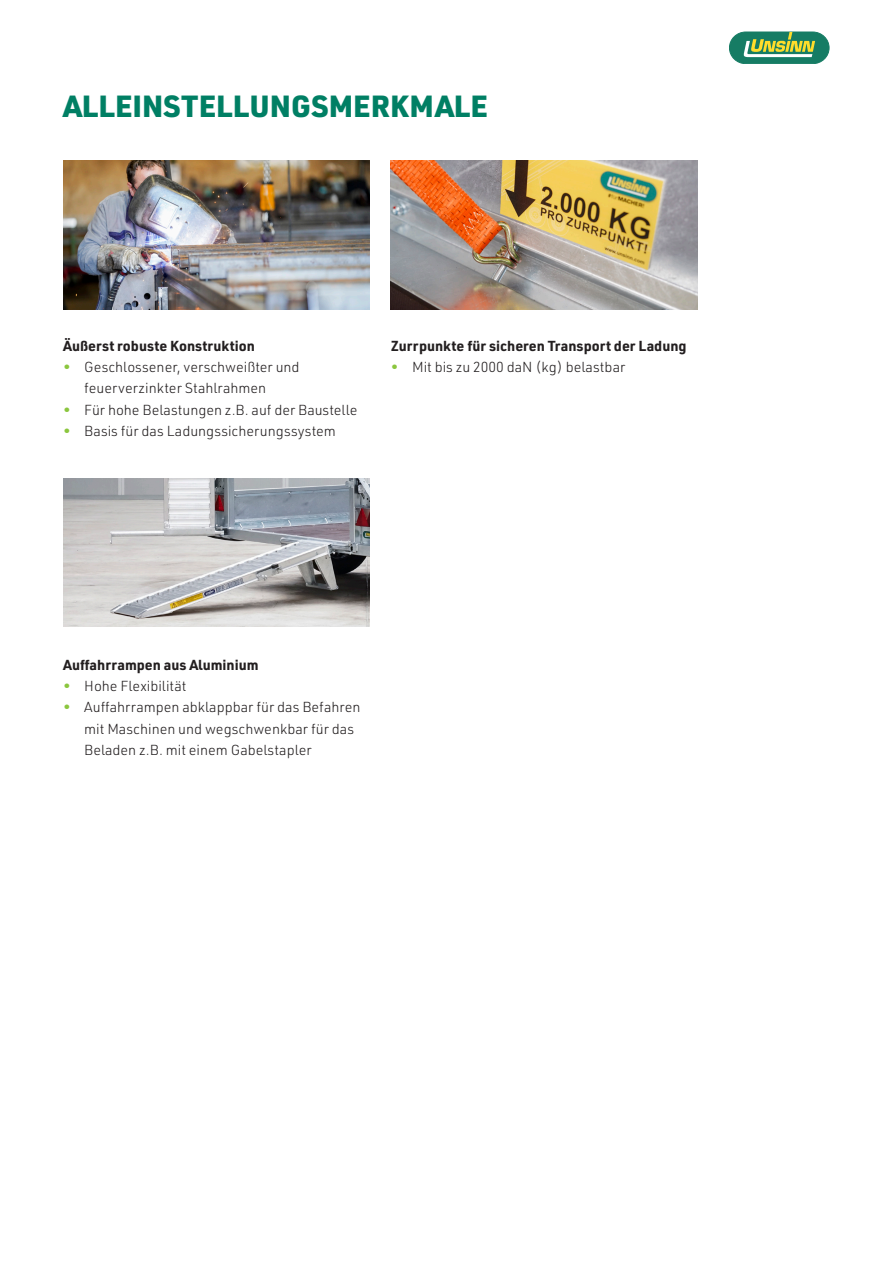
<style>
.page{position:relative;width:893px;height:1263px;background:#fff}
.page>*{position:absolute;margin:0;border:0;box-sizing:border-box;transform-origin:0 0}
.Headline_20pt_dgruen{font:900 30px "URWDIN";color:#007f64}
.Fliesstext{font:300 14.25px/21.3px "URWDIN";color:#231f20}
.Fliesstext-2{font:700 14.25px "URWDIN";color:#231f20}
.s1{color:#8bc63e}
</style>
<div class="page">
<svg style="left:729px;top:32px;width:100px;height:32px;background:#5a9d71"></svg>
<img style="left:63px;top:160px;width:307px;height:149px">
<img style="left:391px;top:160px;width:306px;height:149px">
<img style="left:63px;top:478px;width:307px;height:148px">
<p class="Headline_20pt_dgruen" style="left:63px;top:85px;width:426px">ALLEINSTELLUNGSMERKMALE</p>
<p class="Fliesstext-2" style="left:63px;top:336px;width:194px">Äußerst robuste Konstruktion</p>
<p class="Fliesstext" style="left:63px;top:356px;width:238px"><span class="s1">•</span> Geschlossener, verschweißter und</p>
<p class="Fliesstext" style="left:84px;top:377px;width:183px">feuerverzinkter Stahlrahmen</p>
<p class="Fliesstext" style="left:63px;top:398px;width:296px"><span class="s1">•</span> Für hohe Belastungen z.B. auf der Baustelle</p>
<p class="Fliesstext" style="left:63px;top:420px;width:274px"><span class="s1">•</span> Basis für das Ladungssicherungssystem</p>
<p class="Fliesstext-2" style="left:391px;top:336px;width:297px">Zurrpunkte für sicheren Transport der Ladung</p>
<p class="Fliesstext" style="left:391px;top:356px;width:236px"><span class="s1">•</span> Mit bis zu 2000 daN (kg) belastbar</p>
<p class="Fliesstext-2" style="left:63px;top:655px;width:197px">Auffahrrampen aus Aluminium</p>
<p class="Fliesstext" style="left:63px;top:675px;width:125px"><span class="s1">•</span> Hohe Flexibilität</p>
<p class="Fliesstext" style="left:84px;top:696px;width:278px;text-indent:-21px"><span class="s1">•</span> Auffahrrampen abklappbar für das Befahren mit Maschinen und wegschwenkbar für das<br>Beladen z.B. mit einem Gabelstapler</p>
</div>
